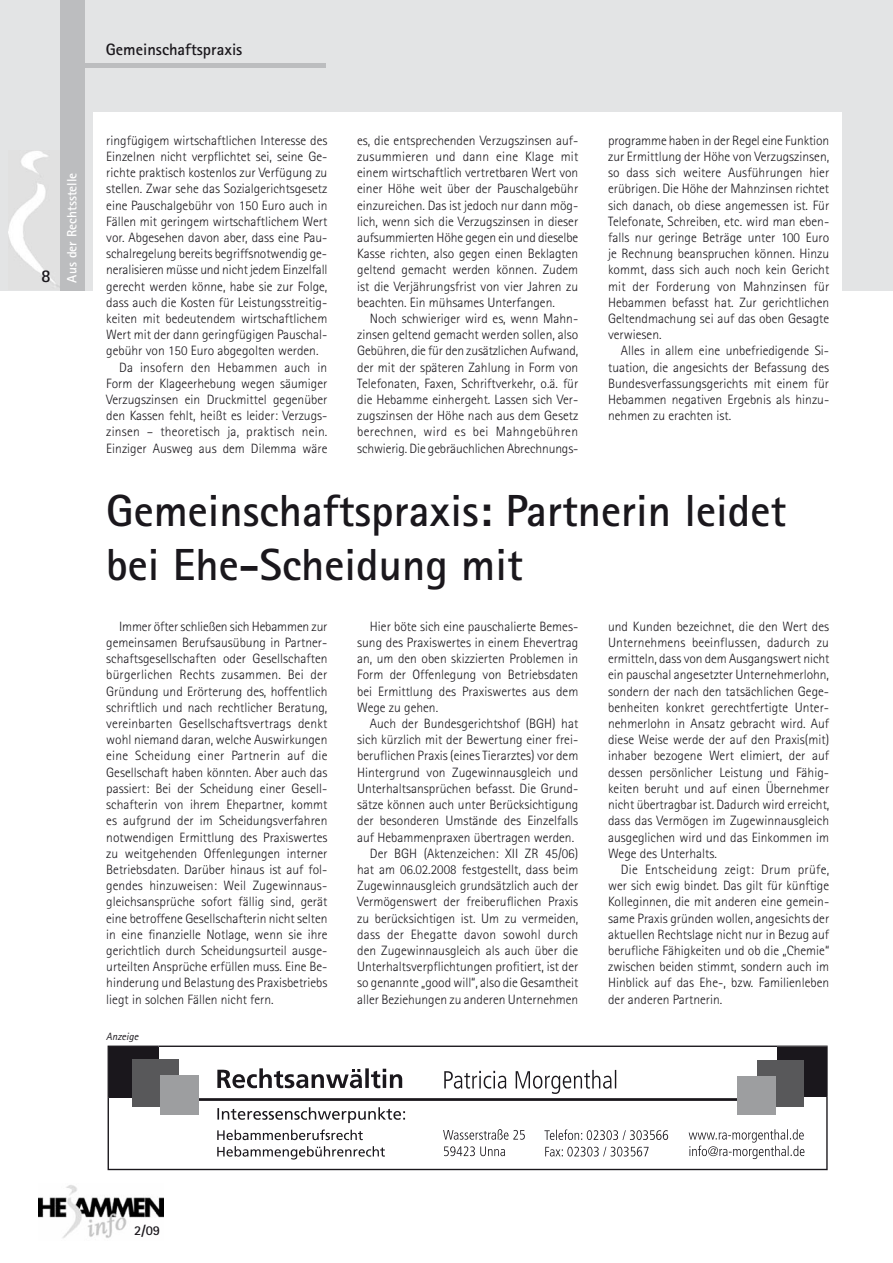
<style>
.page{position:relative;width:893px;height:1263px;background:#fff}
.page>*{position:absolute;margin:0;border:0;box-sizing:border-box;transform-origin:0 0}
.t1{font:700 45px/54px "Rotis Sans Serif";color:#1a171c}
.t2{font:700 18px "Rotis Sans Serif";color:#1a171c}
.t3{font:700 16.5px "Rotis Sans Serif";color:#1a171c}
.t4{font:300 13.5px/16.2px "Rotis Sans Serif";color:#1a171c;text-align:justify}
.t5{font:300 13.5px "Rotis Sans Serif";letter-spacing:.02em;color:#1a171c}
.t6{font:700 13.5px "Rotis Sans Serif";color:#fff}
.t7{font:700 13.5px "Rotis Sans Serif";color:#1a171c}
.t8{font:italic 10.5px "Rotis Sans Serif";color:#1a171c}
</style>
<div class="page">
<div style="left:0;top:0;width:893px;height:290px;background:#e3e4e5"></div>
<img style="left:9px;top:151px;width:50px;height:136px">
<div style="left:60px;top:0;width:25px;height:290px;background:#bcbdbf"></div>
<img style="left:38px;top:1185px;width:125px;height:53px">
<hr style="left:83px;top:63px;width:242px;height:4px;background:#bcbdbf">
<div style="left:94px;top:112px;width:748px;height:194px;background:#fff"></div>
<svg style="left:108px;top:1045px;width:720px;height:125px"></svg>
<div style="left:108px;top:1045px;width:51px;height:52px;background:#1a171c"></div>
<div style="left:132px;top:1059px;width:47px;height:48px;background:#58585a"></div>
<div style="left:160px;top:1075px;width:39px;height:40px;background:#9d9ea0"></div>
<svg style="left:777px;top:1046px;width:51px;height:51px;background:#1f1c21"></svg>
<div style="left:757px;top:1060px;width:46px;height:47px;background:#58585a"></div>
<div style="left:737px;top:1076px;width:39px;height:39px;background:#9d9ea0"></div>
<svg style="left:689px;top:1129px;width:115px;height:30px"></svg>
<svg style="left:544px;top:1129px;width:124px;height:11px"></svg>
<svg style="left:545px;top:1147px;width:103px;height:9px"></svg>
<svg style="left:443px;top:1129px;width:82px;height:10px"></svg>
<svg style="left:444px;top:1146px;width:61px;height:10px"></svg>
<svg style="left:217px;top:1107px;width:188px;height:16px"></svg>
<svg style="left:217px;top:1129px;width:146px;height:11px"></svg>
<svg style="left:217px;top:1146px;width:168px;height:13px"></svg>
<svg style="left:196px;top:1068px;width:559px;height:33px"></svg>
<p class="t3" style="left:106px;top:44px;width:138px">Gemeinschaftspraxis</p>
<h2 class="t2" style="left:41px;top:270px;width:11px">8</h2>
<p class="t6" style="left:67px;top:283px;width:111px;rotate:-90deg">Aus der Rechtsstelle</p>
<p class="t4" style="left:106px;top:133px;width:223px">ringfügigem wirtschaftlichen Interesse des</p>
<p class="t4" style="left:106px;top:150px;width:223px">Einzelnen nicht verpflichtet sei, seine Ge-</p>
<p class="t4" style="left:106px;top:166px;width:223px">richte praktisch kostenlos zur Verfügung zu</p>
<p class="t4" style="left:106px;top:182px;width:223px">stellen. Zwar sehe das Sozialgerichtsgesetz</p>
<p class="t4" style="left:106px;top:198px;width:223px">eine Pauschalgebühr von 150 Euro auch in</p>
<p class="t4" style="left:106px;top:214px;width:223px">Fällen mit geringem wirtschaftlichem Wert</p>
<p class="t4" style="left:106px;top:231px;width:223px">vor. Abgesehen davon aber, dass eine Pau-</p>
<p class="t4" style="left:106px;top:247px;width:222px">schalregelung bereits begriffsnotwendig ge-</p>
<p class="t4" style="left:106px;top:263px;width:223px">neralisieren müsse und nicht jedem Einzelfall</p>
<p class="t4" style="left:106px;top:279px;width:223px">gerecht werden könne, habe sie zur Folge,</p>
<p class="t4" style="left:106px;top:295px;width:223px">dass auch die Kosten für Leistungsstreitig-</p>
<p class="t4" style="left:106px;top:312px;width:223px">keiten mit bedeutendem wirtschaftlichem</p>
<p class="t4" style="left:106px;top:328px;width:223px">Wert mit der dann geringfügigen Pauschal-</p>
<p class="t4" style="left:106px;top:344px;width:214px">gebühr von 150 Euro abgegolten werden.</p>
<p class="t5" style="left:119px;top:362px;width:210px">Da insofern den Hebammen auch in</p>
<p class="t4" style="left:106px;top:376px;width:223px">Form der Klageerhebung wegen säumiger</p>
<p class="t4" style="left:106px;top:393px;width:223px">Verzugszinsen ein Druckmittel gegenüber</p>
<p class="t4" style="left:106px;top:409px;width:223px">den Kassen fehlt, heißt es leider: Verzugs-</p>
<p class="t4" style="left:106px;top:425px;width:223px">zinsen – theoretisch ja, praktisch nein.</p>
<p class="t4" style="left:106px;top:441px;width:223px">Einziger Ausweg aus dem Dilemma wäre</p>
<p class="t4" style="left:357px;top:133px;width:223px">es, die entsprechenden Verzugszinsen auf&shy;zusummieren und dann eine Klage mit einem wirtschaftlich vertretbaren Wert von einer Höhe weit über der Pauschalgebühr einzureichen. Das ist jedoch nur dann mög&shy;lich, wenn sich die Verzugszinsen in dieser aufsummierten Höhe gegen ein und dieselbe Kasse richten, also gegen einen Beklagten geltend gemacht werden können. Zudem ist die Verjährungsfrist von vier Jahren zu beachten. Ein mühsames Unterfangen.</p>
<p class="t4" style="left:357px;top:312px;width:223px;text-indent:13px">Noch schwieriger wird es, wenn Mahn&shy;zinsen geltend gemacht werden sollen, also Gebühren, die für den zusätzlichen Aufwand, der mit der späteren Zahlung in Form von Telefonaten, Faxen, Schriftverkehr, o.ä. für die Hebamme einhergeht. Lassen sich Ver&shy;zugszinsen der Höhe nach aus dem Gesetz berechnen, wird es bei Mahngebühren schwierig. Die gebräuchlichen Abrechnungs-</p>
<p class="t4" style="left:608px;top:133px;width:223px">programme haben in der Regel eine Funktion zur Ermittlung der Höhe von Verzugszinsen, so dass sich weitere Ausführungen hier erübrigen. Die Höhe der Mahnzinsen richtet sich danach, ob diese angemessen ist. Für Telefonate, Schreiben, etc. wird man eben&shy;falls nur geringe Beträge unter 100 Euro je Rechnung beanspruchen können. Hinzu kommt, dass sich auch noch kein Gericht mit der Forderung von Mahnzinsen für Hebammen befasst hat. Zur gerichtlichen Geltendmachung sei auf das oben Gesagte verwiesen.</p>
<p class="t4" style="left:608px;top:344px;width:223px;text-indent:13px">Alles in allem eine unbefriedigende Si&shy;tuation, die angesichts der Befassung des Bundesverfassungsgerichts mit einem für Hebammen negativen Ergebnis als hinzu&shy;nehmen zu erachten ist.</p>
<h1 class="t1" style="left:106px;top:488px;width:681px">Gemeinschaftspraxis: Partnerin leidet bei Ehe-Scheidung mit</h1>
<p class="t4" style="left:106px;top:619px;width:223px;text-indent:13px">Immer öfter schließen sich Hebammen zur gemeinsamen Berufsausübung in Partner&shy;schaftsgesellschaften oder Gesellschaften bürgerlichen Rechts zusammen. Bei der Gründung und Erörterung des, hoffentlich schriftlich und nach rechtlicher Beratung, vereinbarten Gesellschaftsvertrags denkt wohl niemand daran, welche Auswirkungen eine Scheidung einer Partnerin auf die Gesellschaft haben könnten. Aber auch das passiert: Bei der Scheidung einer Gesell&shy;schafterin von ihrem Ehepartner, kommt es aufgrund der im Scheidungsverfahren notwendigen Ermittlung des Praxiswertes zu weitgehenden Offenlegungen interner Betriebsdaten. Darüber hinaus ist auf fol&shy;gendes hinzuweisen: Weil Zugewinnaus&shy;gleichsansprüche sofort fällig sind, gerät eine betroffene Gesellschafterin nicht selten in eine finanzielle Notlage, wenn sie ihre gerichtlich durch Scheidungsurteil ausge&shy;urteilten Ansprüche erfüllen muss. Eine Be&shy;hinderung und Belastung des Praxisbetriebs liegt in solchen Fällen nicht fern.</p>
<p class="t4" style="left:357px;top:619px;width:223px;text-indent:13px">Hier böte sich eine pauschalierte Bemes&shy;sung des Praxiswertes in einem Ehevertrag an, um den oben skizzierten Problemen in Form der Offenlegung von Betriebsdaten bei Ermittlung des Praxiswertes aus dem Wege zu gehen.</p>
<p class="t4" style="left:370px;top:717px;width:210px">Auch der Bundesgerichtshof (BGH) hat</p>
<p class="t4" style="left:357px;top:733px;width:223px">sich kürzlich mit der Bewertung einer frei-</p>
<p class="t4" style="left:357px;top:749px;width:223px">beruflichen Praxis (eines Tierarztes) vor dem</p>
<p class="t4" style="left:357px;top:765px;width:222px">Hintergrund von Zugewinnausgleich und</p>
<p class="t4" style="left:357px;top:781px;width:223px">Unterhaltsansprüchen befasst. Die Grund-</p>
<p class="t4" style="left:357px;top:798px;width:223px">sätze können auch unter Berücksichtigung</p>
<p class="t4" style="left:357px;top:814px;width:223px">der besonderen Umstände des Einzelfalls</p>
<p class="t4" style="left:357px;top:830px;width:218px">auf Hebammenpraxen übertragen werden.</p>
<p class="t4" style="left:370px;top:846px;width:210px">Der BGH (Aktenzeichen: XII ZR 45/06)</p>
<p class="t4" style="left:357px;top:862px;width:223px">hat am 06.02.2008 festgestellt, dass beim</p>
<p class="t4" style="left:357px;top:879px;width:223px">Zugewinnausgleich grundsätzlich auch der</p>
<p class="t4" style="left:357px;top:895px;width:223px">Vermögenswert der freiberuflichen Praxis</p>
<p class="t4" style="left:357px;top:911px;width:223px">zu berücksichtigen ist. Um zu vermeiden,</p>
<p class="t4" style="left:357px;top:927px;width:222px">dass der Ehegatte davon sowohl durch</p>
<p class="t4" style="left:357px;top:943px;width:223px">den Zugewinnausgleich als auch über die</p>
<p class="t4" style="left:357px;top:960px;width:223px">Unterhaltsverpflichtungen profitiert, ist der</p>
<p class="t4" style="left:357px;top:976px;width:223px">so genannte „good will“, also die Gesamtheit</p>
<p class="t4" style="left:357px;top:992px;width:223px">aller Beziehungen zu anderen Unternehmen</p>
<p class="t8" style="left:106px;top:1032px;width:34px">Anzeige</p>
<p class="t4" style="left:608px;top:619px;width:223px">und Kunden bezeichnet, die den Wert des Unternehmens beeinflussen, dadurch zu ermitteln, dass von dem Ausgangswert nicht ein pauschal angesetzter Unternehmerlohn, sondern der nach den tatsächlichen Gege&shy;benheiten konkret gerechtfertigte Unter&shy;nehmerlohn in Ansatz gebracht wird. Auf diese Weise werde der auf den Praxis(mit) inhaber bezogene Wert elimiert, der auf dessen persönlicher Leistung und Fähig&shy;keiten beruht und auf einen Übernehmer nicht übertragbar ist. Dadurch wird erreicht, dass das Vermögen im Zugewinnausgleich ausgeglichen wird und das Einkommen im Wege des Unterhalts.</p>
<p class="t4" style="left:608px;top:862px;width:223px;text-indent:13px">Die Entscheidung zeigt: Drum prüfe, wer sich ewig bindet. Das gilt für künftige Kolleginnen, die mit anderen eine gemein&shy;same Praxis gründen wollen, angesichts der aktuellen Rechtslage nicht nur in Bezug auf berufliche Fähigkeiten und ob die „Chemie“ zwischen beiden stimmt, sondern auch im Hinblick auf das Ehe-, bzw. Familienleben der anderen Partnerin.</p>
<p class="t7" style="left:134px;top:1226px;width:28px">2/09</p>
</div>
